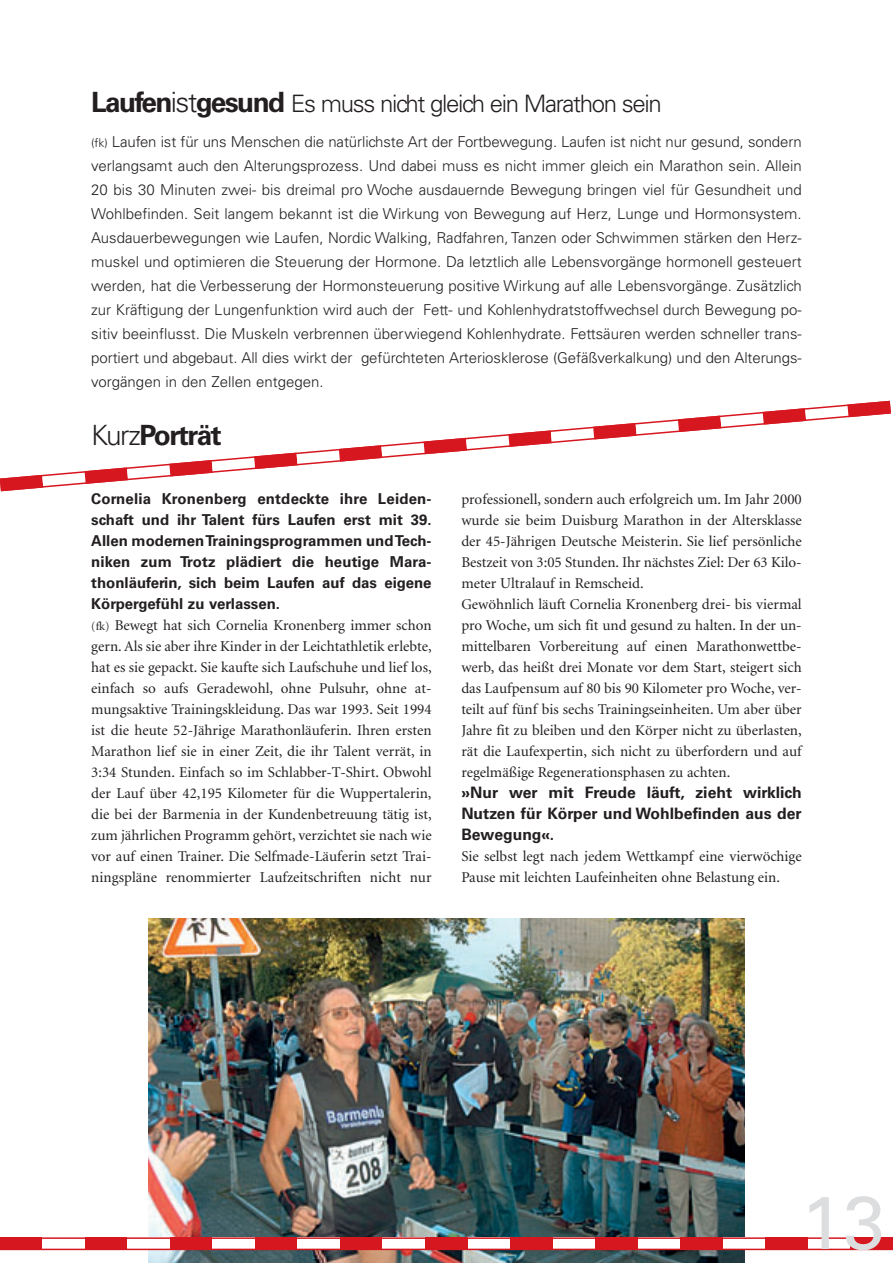
<style>
.page{position:relative;width:893px;height:1263px;background:#fff}
.page>*{position:absolute;margin:0;border:0;box-sizing:border-box;transform-origin:0 0}
.t1{font:75px "Univers";color:#dcdddf}
.t2{font:700 27.9px "Univers";letter-spacing:-.055em;color:#231f20}
.t3{font:300 24px "Univers";letter-spacing:-.055em;color:#231f20}
.t4{font:700 15.75px/21px "Univers";color:#231f20;text-align:justify}
.t5{font:15px/21px "Minion";color:#231f20}
.t6{font:300 15px/24px "Univers";color:#231f20;text-align:justify}
.t7{font:700 15px/21px "Univers";color:#231f20;text-align:justify}
.s1{font-weight:700;font-size:27.9px}
.s2{font-size:27.9px}
.s3{font-size:12px}
.s4{font-weight:300}
</style>
<div class="page">
<img style="left:149px;top:919px;width:595px;height:344px">
<svg style="left:0;top:1237px;width:892px;height:13px"></svg>
<svg style="left:0;top:400px;width:891px;height:92px"></svg>
<h3 class="t3" style="left:91px;top:94px;width:572px"><span class="s1">Laufen</span><span class="s2">ist</span><span class="s1">gesund</span> Es muss nicht gleich ein Marathon sein</h3>
<p class="t6" style="left:91px;top:131px;width:712px"><span class="s3">(fk)</span> Laufen ist für uns Menschen die natürlichste Art der Fortbewegung. Laufen ist nicht nur gesund, sondern verlangsamt auch den Alterungsprozess. Und dabei muss es nicht immer gleich ein Marathon sein. Allein 20 bis 30 Minuten zwei- bis dreimal pro Woche ausdauernde Bewegung bringen viel für Gesundheit und Wohlbefinden. Seit langem bekannt ist die Wirkung von Bewegung auf Herz, Lunge und Hormonsystem.<br>Ausdauerbewegungen wie Laufen, Nordic Walking, Radfahren, Tanzen oder Schwimmen stärken den Herz&shy;muskel und optimieren die Steuerung der Hormone. Da letztlich alle Lebensvorgänge hormonell gesteuert werden, hat die Verbesserung der Hormonsteuerung positive Wirkung auf alle Lebensvorgänge. Zusätzlich zur Kräftigung der Lungenfunktion wird auch der Fett- und Kohlenhydratstoffwechsel durch Bewegung po&shy;sitiv beeinflusst. Die Muskeln verbrennen überwiegend Kohlenhydrate. Fettsäuren werden schneller trans&shy;portiert und abgebaut. All dies wirkt der gefürchteten Arteriosklerose (Gefäßverkalkung) und den Alterungs&shy;vorgängen in den Zellen entgegen.</p>
<h2 class="t2" style="left:91px;top:425px;width:132px"><span class="s4">Kurz</span>Porträt</h2>
<p class="t7" style="left:91px;top:490px;width:342px">Cornelia Kronenberg entdeckte ihre Leiden&shy;schaft und ihr Talent fürs Laufen erst mit 39.<br>Allen modernen Trainingsprogrammen und Tech&shy;niken zum Trotz plädiert die heutige Mara&shy;thonläuferin, sich beim Laufen auf das eigene Körpergefühl zu verlassen.</p>
<p class="t5" style="left:91px;top:616px;width:342px;text-align:justify"><span class="s3">(fk)</span> Bewegt hat sich Cornelia Kronenberg immer schon gern. Als sie aber ihre Kinder in der Leichtathletik erlebte, hat es sie gepackt. Sie kaufte sich Laufschuhe und lief los, einfach so aufs Geradewohl, ohne Pulsuhr, ohne at&shy;mungsaktive Trainingskleidung. Das war 1993. Seit 1994 ist die heute 52-Jährige Marathonläuferin. Ihren ersten Marathon lief sie in einer Zeit, die ihr Talent verrät, in 3:34 Stunden. Einfach so im Schlabber-T-Shirt. Obwohl der Lauf über 42,195 Kilometer für die Wuppertalerin, die bei der Barmenia in der Kundenbetreuung tätig ist, zum jährlichen Programm gehört, verzichtet sie nach wie vor auf einen Trainer. Die Selfmade-Läuferin setzt Trai&shy;ningspläne renommierter Laufzeitschriften nicht nur</p>
<p class="t5" style="left:461px;top:490px;width:342px">professionell, sondern auch erfolgreich um. Im Jahr 2000 wurde sie beim Duisburg Marathon in der Altersklasse der 45-Jährigen Deutsche Meisterin. Sie lief persönliche Bestzeit von 3:05 Stunden. Ihr nächstes Ziel: Der 63 Kilo&shy;meter Ultralauf in Remscheid.<br>Gewöhnlich läuft Cornelia Kronenberg drei- bis viermal pro Woche, um sich fit und gesund zu halten. In der un&shy;mittelbaren Vorbereitung auf einen Marathonwettbe&shy;werb, das heißt drei Monate vor dem Start, steigert sich das Laufpensum auf 80 bis 90 Kilometer pro Woche, ver&shy;teilt auf fünf bis sechs Trainingseinheiten. Um aber über Jahre fit zu bleiben und den Körper nicht zu überlasten, rät die Laufexpertin, sich nicht zu überfordern und auf regelmäßige Regenerationsphasen zu achten.</p>
<p class="t4" style="left:461px;top:783px;width:342px">»Nur wer mit Freude läuft, zieht wirklich Nutzen für Körper und Wohlbefinden aus der Bewegung«.</p>
<p class="t5" style="left:461px;top:847px;width:342px">Sie selbst legt nach jedem Wettkampf eine vierwöchige<br>Pause mit leichten Laufeinheiten ohne Belastung ein.</p>
<h1 class="t1" style="left:801px;top:1195px;width:85px">13</h1>
</div>
